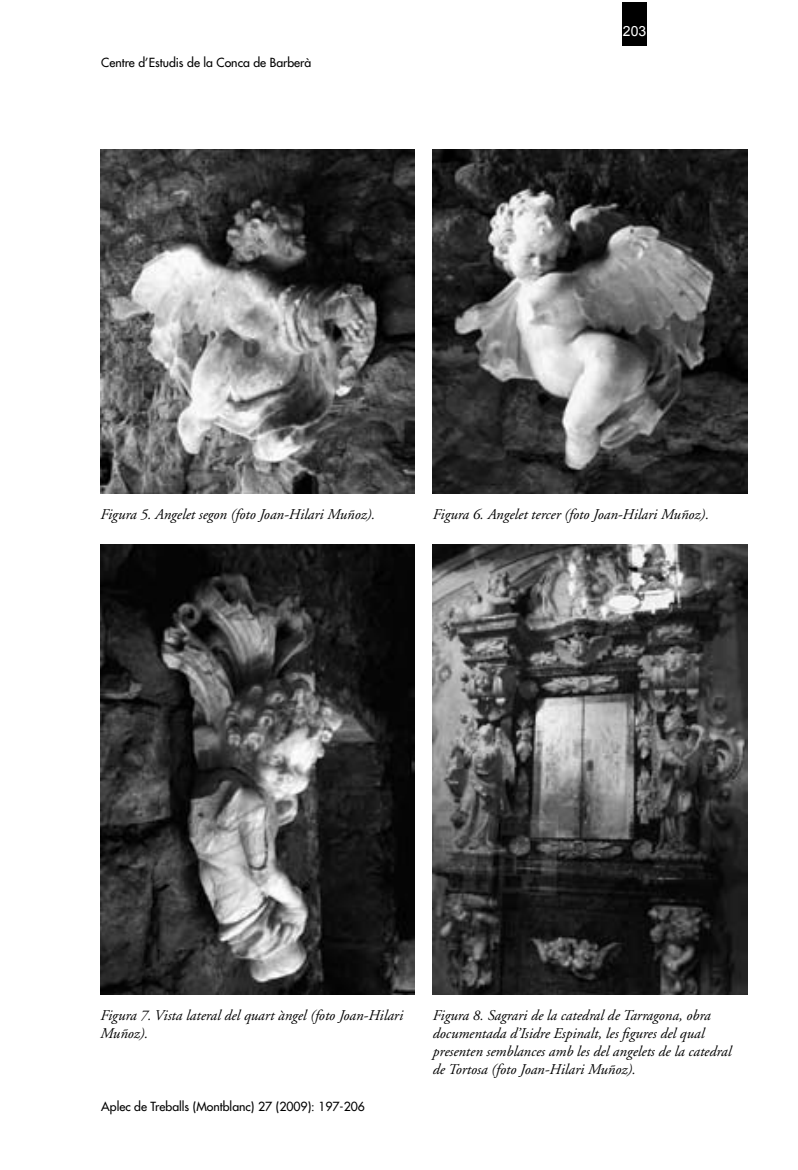
<style>
.page{position:relative;width:798px;height:1170px;background:#fff}
.page>*{position:absolute;margin:0;border:0;box-sizing:border-box;transform-origin:0 0}
.t1{font:italic 14.88px/17.8px "Adobe Garamond";color:#000}
.t2{font:14px "Arial";color:#fff}
.t3{font:12.25px "Futura";color:#000}
</style>
<div class="page">
<div style="left:622px;top:2px;width:25px;height:44px;background:#000"></div>
<img style="left:100px;top:150px;width:315px;height:343px">
<img style="left:433px;top:150px;width:314px;height:343px">
<img style="left:100px;top:545px;width:315px;height:449px">
<img style="left:433px;top:545px;width:314px;height:449px">
<p class="t3" style="left:101px;top:55px;width:212px">Centre d’Estudis de la Conca de Barberà</p>
<p class="t2" style="left:623px;top:23px;width:25px">203</p>
<p class="t1" style="left:100px;top:506px;width:276px">Figura 5. Angelet segon (foto Joan-Hilari Muñoz).</p>
<p class="t1" style="left:433px;top:506px;width:278px">Figura 6. Angelet tercer (foto Joan-Hilari Muñoz).</p>
<p class="t1" style="left:100px;top:1007px;width:304px">Figura 7. Vista lateral del quart àngel (foto Joan-Hilari<br>Muñoz).</p>
<p class="t1" style="left:433px;top:1007px;width:300px">Figura 8. Sagrari de la catedral de Tarragona, obra documentada d’Isidre Espinalt, les figures del qual presenten semblances amb les del angelets de la catedral de Tortosa (foto Joan-Hilari Muñoz).</p>
<p class="t3" style="left:101px;top:1098px;width:265px">Aplec de Treballs (Montblanc) 27 (2009): 197-206</p>
</div>
